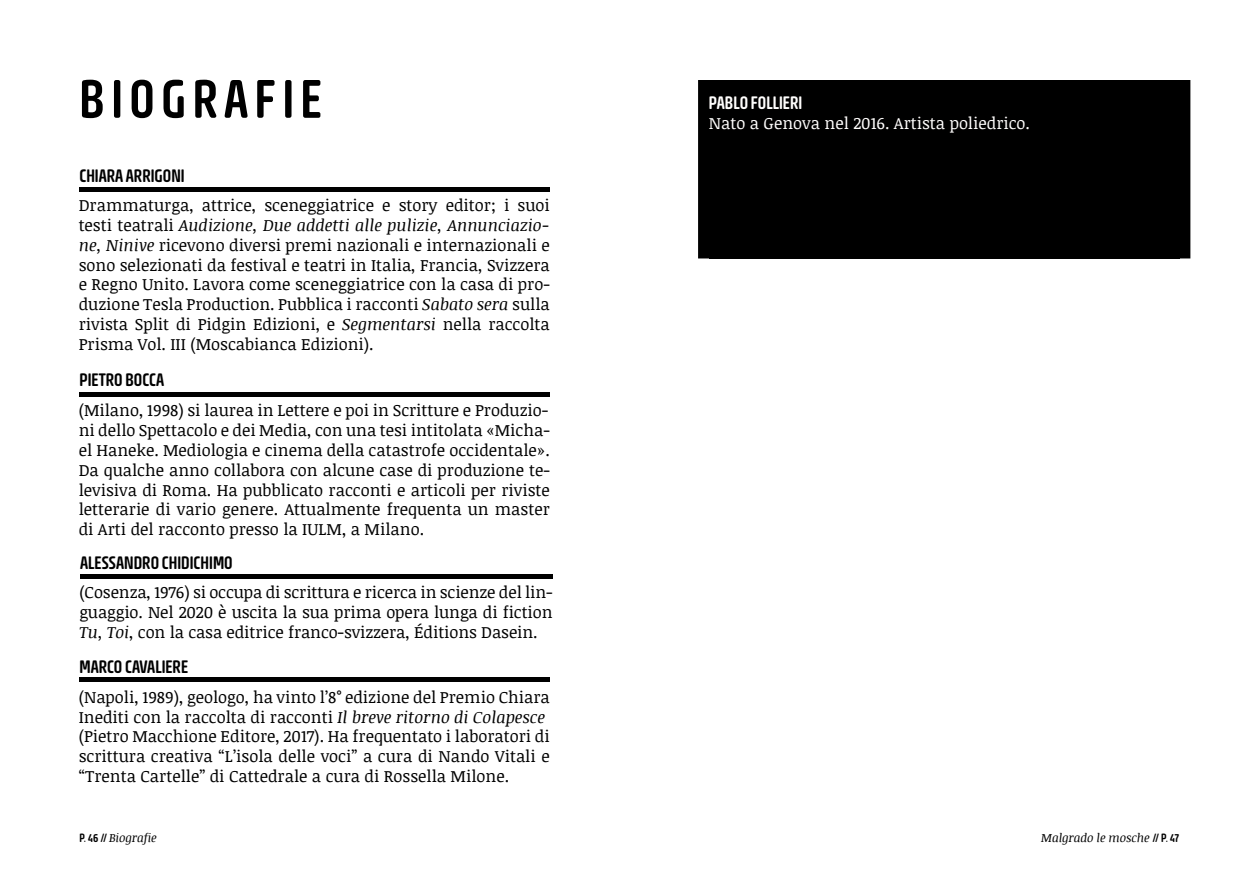
<style>
.page{position:relative;width:1259px;height:893px;background:#fff}
.page>*{position:absolute;margin:0;border:0;box-sizing:border-box;transform-origin:0 0}
.t1{font:500 54px "Bevellier";letter-spacing:.12em;color:#000}
.t2{font:500 18px "Bevellier";color:#000}
.t3{font:500 18px "Bevellier";color:#fffefd}
.t4{font:16.5px/19.8px "Noticia Text";color:#000;text-align:justify}
.t5{font:16.5px "Noticia Text";color:#fffefd}
.t6{font:italic 12px "Noticia Text";letter-spacing:-.01em;color:#000}
.s1{font-style:italic}
.s2{font-family:"Bevellier";font-weight:500;font-style:normal}
</style>
<div class="page">
<hr style="left:80px;top:392px;width:470px;height:4px;background:#000">
<div style="left:80px;top:187px;width:470px;height:5px;background:#000"></div>
<div style="left:80px;top:574px;width:473px;height:5px;background:#000"></div>
<div style="left:699px;top:81px;width:490px;height:177px;background:#000"></div>
<div style="left:698px;top:80px;width:492px;height:178px;border:2px solid #000"></div>
<div style="left:709px;top:92px;width:470px;height:167px;background:#000"></div>
<div style="left:80px;top:677px;width:470px;height:5px;background:#000"></div>
<h1 class="t1" style="left:79px;top:68px;width:244px">BIOGRAFIE</h1>
<p class="t2" style="left:79px;top:166px;width:107px">CHIARA ARRIGONI</p>
<p class="t4" style="left:79px;top:195px;width:472px">Drammaturga, attrice, sceneggiatrice e story editor; i suoi testi teatrali <span class="s1">Audizione, Due addetti alle pulizie, Annunciazio&shy;ne, Ninive</span> ricevono diversi premi nazionali e internazionali e sono selezionati da festival e teatri in Italia, Francia, Svizzera e Regno Unito. Lavora come sceneggiatrice con la casa di pro&shy;duzione Tesla Production. Pubblica i racconti <span class="s1">Sabato sera</span> sulla rivista Split di Pidgin Edizioni, e <span class="s1">Segmentarsi</span> nella raccolta Prisma Vol. III (Moscabianca Edizioni).</p>
<p class="t2" style="left:79px;top:369px;width:86px">PIETRO BOCCA</p>
<p class="t4" style="left:79px;top:400px;width:473px">(Milano, 1998) si laurea in Lettere e poi in Scritture e Produzio&shy;ni dello Spettacolo e dei Media, con una tesi intitolata «Micha&shy;el Haneke. Mediologia e cinema della catastrofe occidentale».<br>Da qualche anno collabora con alcune case di produzione te&shy;levisiva di Roma. Ha pubblicato racconti e articoli per riviste letterarie di vario genere. Attualmente frequenta un master di Arti del racconto presso la IULM, a Milano.</p>
<p class="t2" style="left:80px;top:552px;width:154px">ALESSANDRO CHIDICHIMO</p>
<p class="t4" style="left:79px;top:582px;width:475px">(Cosenza, 1976) si occupa di scrittura e ricerca in scienze del lin&shy;guaggio. Nel 2020 è uscita la sua prima opera lunga di fiction <span class="s1">Tu, Toi</span>, con la casa editrice franco-svizzera, Éditions Dasein.</p>
<p class="t2" style="left:79px;top:656px;width:110px">MARCO CAVALIERE</p>
<p class="t4" style="left:79px;top:686px;width:472px;text-align:left">(Napoli, 1989), geologo, ha vinto l’8° edizione del Premio Chiara Inediti con la raccolta di racconti <span class="s1">Il breve ritorno di Colapesce </span>(Pietro Macchione Editore, 2017). Ha frequentato i laboratori di scrittura creativa “L’isola delle voci” a cura di Nando Vitali e “Trenta Cartelle” di Cattedrale a cura di Rossella Milone.</p>
<p class="t3" style="left:709px;top:92px;width:95px">PABLO FOLLIERI</p>
<p class="t5" style="left:709px;top:111px;width:323px">Nato a Genova nel 2016. Artista poliedrico.</p>
<p class="t6" style="left:79px;top:829px;width:79px"><span class="s2">P. 46 //</span> Biografie</p>
<p class="t6" style="left:1041px;top:829px;width:140px">Malgrado le mosche <span class="s2">// P. 47</span></p>
</div>
